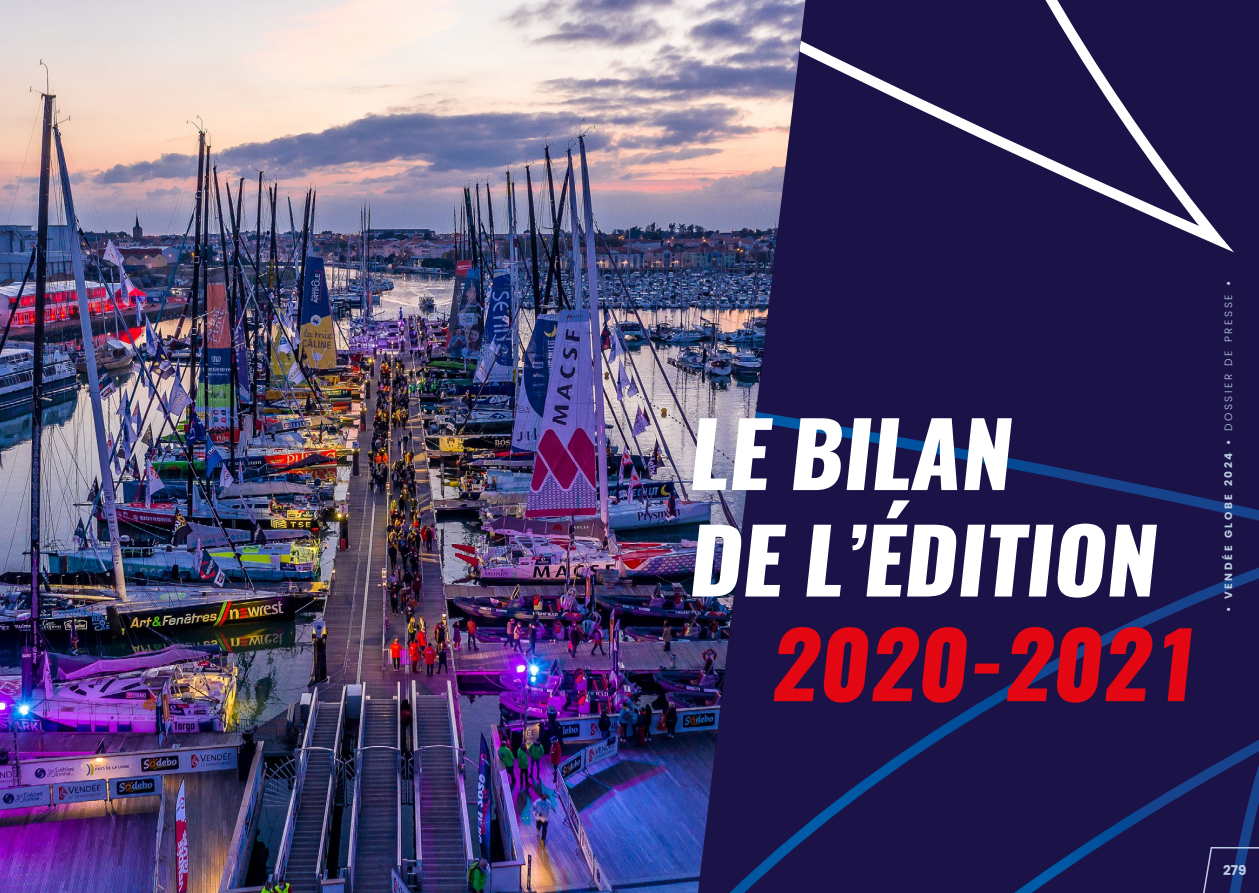
<style>
.page{position:relative;width:1259px;height:893px;background:#fff}
.page>*{position:absolute;margin:0;border:0;box-sizing:border-box;transform-origin:0 0}
.t1{font:italic 800 90px "Oswald";color:#e30613}
.t2{font:italic 800 88.65px/106.5px "Oswald";color:#fff}
.t3{font:700 13.5px "Poppins";color:#bdcde3}
.t4{font:700 10.5px "Poppins";letter-spacing:.25em;color:#bdcde3}
.s1{font-weight:300}
</style>
<div class="page">
<div style="left:805px;top:0;width:454px;height:725px;background:#1b1348"></div>
<svg style="left:805px;top:725px;width:454px;height:168px;background:#19174d"></svg>
<img style="left:0;top:0;width:805px;height:893px">
<svg style="left:1170px;top:846px;width:89px;height:47px;background:#1f1e54"></svg>
<h2 class="t2" style="left:689px;top:404px;width:469px">LE BILAN<br>DE L’ÉDITION</h2>
<h1 class="t1" style="left:770px;top:601px;width:432px">2020-2021</h1>
<p class="t4" style="left:1222px;top:612px;width:332px;rotate:-90deg">• VENDÉE GLOBE 2024 • <span class="s1">DOSSIER DE PRESSE</span> •</p>
<p class="t3" style="left:1223px;top:862px;width:25px">279</p>
</div>
